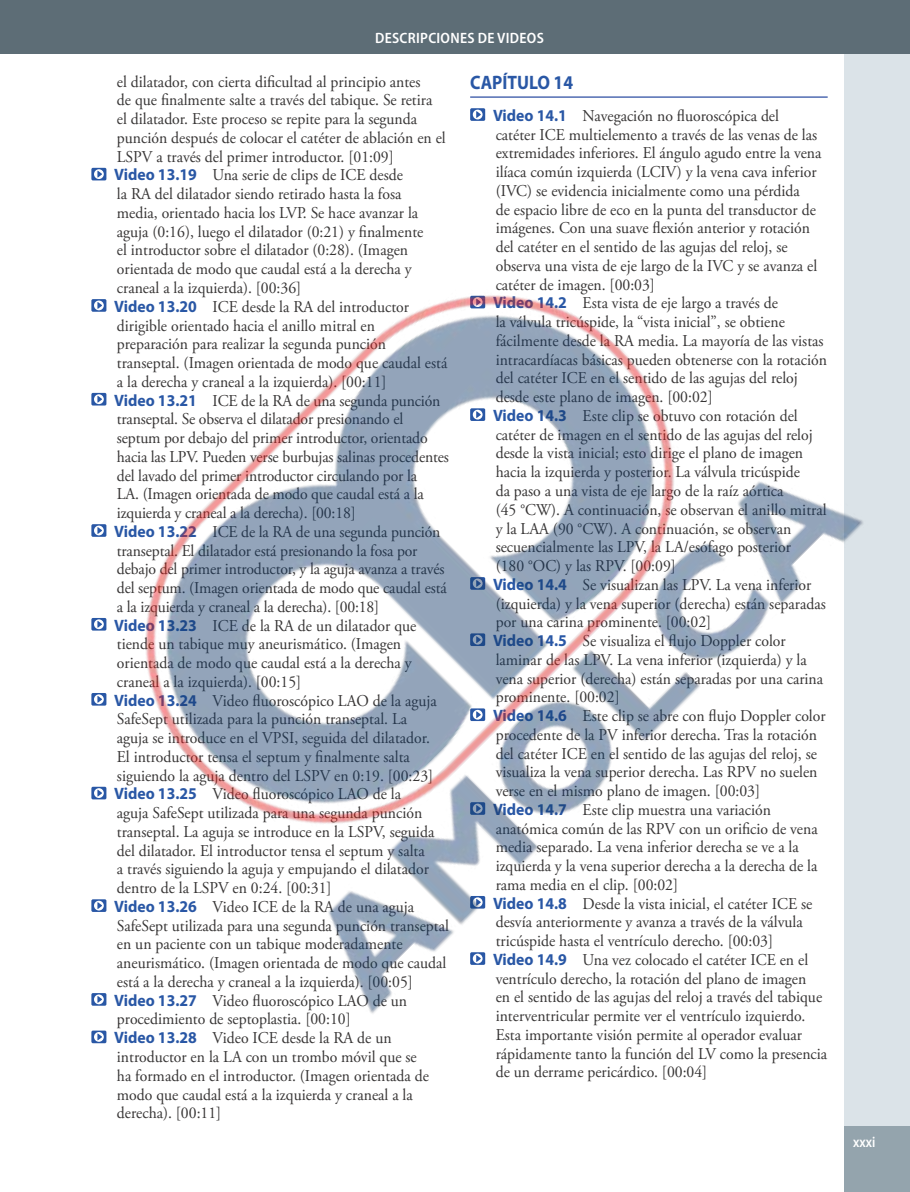
<style>
.page{position:relative;width:910px;height:1192px;background:#fff}
.page>*{position:absolute;margin:0;border:0;box-sizing:border-box;transform-origin:0 0}
.t1{font:700 19.5px "Myriad Pro";color:#2957a5;scale:.9 1}
.t2{font:16.5px/18.8px "Adobe Garamond Pro";color:#373535;scale:.95 1}
.t3{font:600 semi-condensed 15px "Myriad Pro";letter-spacing:.02em;color:#fff}
.t4{font:600 15px "Myriad Pro";color:#fff;scale:.85 1}
.s1{font-family:"Myriad Pro";font-weight:700;color:#2957a5}
</style>
<div class="page">
<div style="left:844px;top:0;width:65px;height:1192px;background:#dbe3e8"></div>
<div style="left:844px;top:1125px;width:65px;height:67px;background:#94a4ad"></div>
<div style="left:0;top:0;width:909px;height:53px;background:#5d6d76"></div>
<hr style="left:470px;top:96px;width:357px;height:2px;background:#516cb2">
<svg style="left:470px;top:108px;width:15px;height:13px"></svg>
<svg style="left:472px;top:110px;width:10px;height:9px"></svg>
<svg style="left:476px;top:111px;width:4px;height:7px"></svg>
<img style="left:91px;top:167px;width:772px;height:877px">
<p class="t3" style="left:375px;top:29px;width:170px">DESCRIPCIONES DE VIDEOS</p>
<p class="t2" style="left:114px;top:73px;width:353px">el dilatador, con cierta dificultad al principio antes<br>de que finalmente salte a través del tabique. Se retira<br>el dilatador. Este proceso se repite para la segunda punción después de colocar el catéter de ablación en el LSPV a través del primer introductor. [01:09]<br><span class="s1">Video 13.19</span> Una serie de clips de ICE desde<br>la RA del dilatador siendo retirado hasta la fosa<br>media, orientado hacia los LVP. Se hace avanzar la aguja (0:16), luego el dilatador (0:21) y finalmente<br>el introductor sobre el dilatador (0:28). (Imagen orientada de modo que caudal está a la derecha y craneal a la izquierda). [00:36]<br><span class="s1">Video 13.20</span> ICE desde la RA del introductor dirigible orientado hacia el anillo mitral en<br>preparación para realizar la segunda punción<br>transeptal. (Imagen orientada de modo que caudal está a la derecha y craneal a la izquierda). [00:11]<br><span class="s1">Video 13.21</span> ICE de la RA de una segunda punción transeptal. Se observa el dilatador presionando el<br>septum por debajo del primer introductor, orientado hacia las LPV. Pueden verse burbujas salinas procedentes del lavado del primer introductor circulando por la<br>LA. (Imagen orientada de modo que caudal está a la izquierda y craneal a la derecha). [00:18]<br><span class="s1">Video 13.22</span> ICE de la RA de una segunda punción transeptal. El dilatador está presionando la fosa por debajo del primer introductor, y la aguja avanza a través del septum. (Imagen orientada de modo que caudal está a la izquierda y craneal a la derecha). [00:18]<br><span class="s1">Video 13.23</span> ICE de la RA de un dilatador que tiende un tabique muy aneurismático. (Imagen orientada de modo que caudal está a la derecha y craneal a la izquierda). [00:15]<br><span class="s1">Video 13.24</span> Video fluoroscópico LAO de la aguja SafeSept utilizada para la punción transeptal. La<br>aguja se introduce en el VPSI, seguida del dilatador.<br>El introductor tensa el septum y finalmente salta siguiendo la aguja dentro del LSPV en 0:19. [00:23] <span class="s1">Video 13.25</span> Video fluoroscópico LAO de la<br>aguja SafeSept utilizada para una segunda punción transeptal. La aguja se introduce en la LSPV, seguida del dilatador. El introductor tensa el septum y salta<br>a través siguiendo la aguja y empujando el dilatador dentro de la LSPV en 0:24. [00:31]<br><span class="s1">Video 13.26</span> Video ICE de la RA de una aguja SafeSept utilizada para una segunda punción transeptal en un paciente con un tabique moderadamente aneurismático. (Imagen orientada de modo que caudal está a la derecha y craneal a la izquierda). [00:05] <span class="s1">Video 13.27</span> Video fluoroscópico LAO de un procedimiento de septoplastia. [00:10]<br><span class="s1">Video 13.28</span> Video ICE desde la RA de un introductor en la LA con un trombo móvil que se<br>ha formado en el introductor. (Imagen orientada de modo que caudal está a la izquierda y craneal a la derecha). [00:11]</p>
<p class="t1" style="left:470px;top:70px;width:116px">CAPÍTULO 14</p>
<p class="t2" style="left:493px;top:107px;width:353px"><span class="s1">Video 14.1</span> Navegación no fluoroscópica del<br>catéter ICE multielemento a través de las venas de las extremidades inferiores. El ángulo agudo entre la vena ilíaca común izquierda (LCIV) y la vena cava inferior (IVC) se evidencia inicialmente como una pérdida<br>de espacio libre de eco en la punta del transductor de imágenes. Con una suave flexión anterior y rotación del catéter en el sentido de las agujas del reloj, se observa una vista de eje largo de la IVC y se avanza el catéter de imagen. [00:03]<br><span class="s1">Video 14.2</span> Esta vista de eje largo a través de<br>la válvula tricúspide, la “vista inicial”, se obtiene fácilmente desde la RA media. La mayoría de las vistas intracardíacas básicas pueden obtenerse con la rotación del catéter ICE en el sentido de las agujas del reloj desde este plano de imagen. [00:02]<br><span class="s1">Video 14.3</span> Este clip se obtuvo con rotación del catéter de imagen en el sentido de las agujas del reloj desde la vista inicial; esto dirige el plano de imagen hacia la izquierda y posterior. La válvula tricúspide<br>da paso a una vista de eje largo de la raíz aórtica<br>(45 °CW). A continuación, se observan el anillo mitral y la LAA (90 °CW). A continuación, se observan secuencialmente las LPV, la LA/esófago posterior<br>(180 °OC) y las RPV. [00:09]<br><span class="s1">Video 14.4</span> Se visualizan las LPV. La vena inferior (izquierda) y la vena superior (derecha) están separadas por una carina prominente. [00:02]<br><span class="s1">Video 14.5</span> Se visualiza el flujo Doppler color laminar de las LPV. La vena inferior (izquierda) y la vena superior (derecha) están separadas por una carina prominente. [00:02]<br><span class="s1">Video 14.6</span> Este clip se abre con flujo Doppler color procedente de la PV inferior derecha. Tras la rotación del catéter ICE en el sentido de las agujas del reloj, se visualiza la vena superior derecha. Las RPV no suelen verse en el mismo plano de imagen. [00:03]<br><span class="s1">Video 14.7</span> Este clip muestra una variación anatómica común de las RPV con un orificio de vena media separado. La vena inferior derecha se ve a la izquierda y la vena superior derecha a la derecha de la rama media en el clip. [00:02]<br><span class="s1">Video 14.8</span> Desde la vista inicial, el catéter ICE se desvía anteriormente y avanza a través de la válvula tricúspide hasta el ventrículo derecho. [00:03]<br><span class="s1">Video 14.9</span> Una vez colocado el catéter ICE en el ventrículo derecho, la rotación del plano de imagen<br>en el sentido de las agujas del reloj a través del tabique interventricular permite ver el ventrículo izquierdo.<br>Esta importante visión permite al operador evaluar rápidamente tanto la función del LV como la presencia de un derrame pericárdico. [00:04]</p>
<p class="t4" style="left:852px;top:1132px;width:28px">xxxi</p>
</div>
